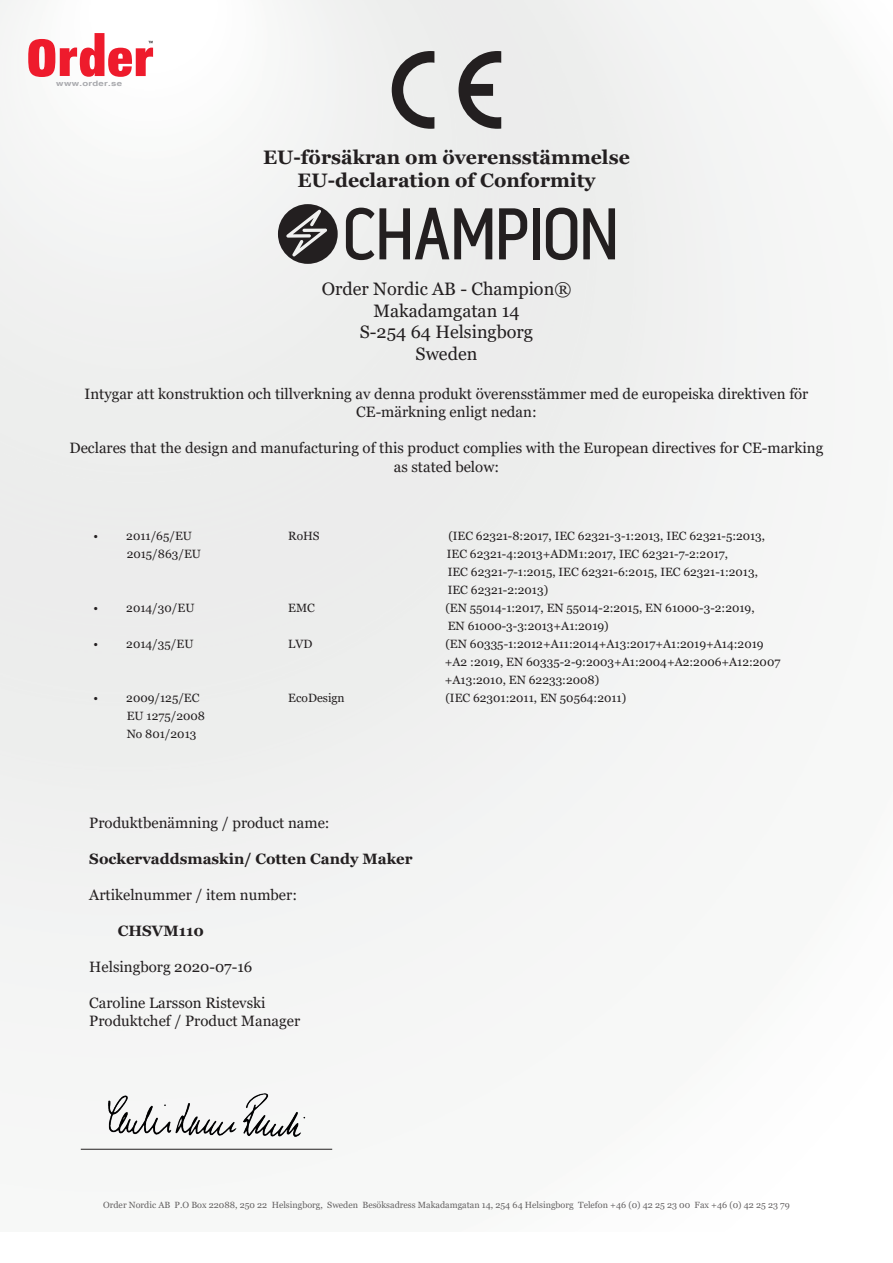
<style>
.page{position:relative;width:893px;height:1263px;background:#fff}
.page>*{position:absolute;margin:0;border:0;box-sizing:border-box;transform-origin:0 0}
.t1{font:700 19.5px/23.4px "Georgia";color:#231f20;text-align:center}
.t2{font:18px/21.6px "Georgia";color:#231f20;text-align:center}
.t3{font:15px/18px "Georgia";color:#231f20;text-align:center}
.t4{font:700 15px "Georgia";color:#231f20}
.t5{font:12px/18px "Georgia";color:#231f20}
.t6{font:9px "Georgia";color:#231f20}
.t7{font:700 7.5px "Helvetica";letter-spacing:.03em;color:#a8a9ad;scale:1.28 1}
</style>
<div class="page">
<div style="left:258px;top:49px;width:535px;height:1182px;background:#f2f3f3"></div>
<svg style="left:392px;top:51px;width:42px;height:78px;background:#9f9e9d"></svg>
<svg style="left:458px;top:51px;width:43px;height:78px;background:#8f8d8e"></svg>
<hr style="left:81px;top:1149px;width:251px;height:1px;background:#231f20">
<svg style="left:28px;top:33px;width:125px;height:44px"></svg>
<svg style="left:346px;top:208px;width:146px;height:52px;background:#999898"></svg>
<svg style="left:499px;top:208px;width:28px;height:51px"></svg>
<div style="left:533px;top:208px;width:7px;height:51px;background:#231f20"></div>
<svg style="left:546px;top:208px;width:31px;height:52px;background:#868585"></svg>
<svg style="left:583px;top:208px;width:32px;height:51px;background:#7b797a"></svg>
<svg style="left:278px;top:204px;width:60px;height:60px"></svg>
<img style="left:96px;top:1084px;width:216px;height:64px">
<p class="t7" style="left:56px;top:79px;width:53px">www.order.se</p>
<h1 class="t1" style="left:263px;top:145px;width:368px">EU-försäkran om överensstämmelse<br>EU-declaration of Conformity</h1>
<h2 class="t2" style="left:322px;top:278px;width:251px">Order Nordic AB - Champion®<br>Makadamgatan 14<br>S-254 64 Helsingborg<br>Sweden</h2>
<p class="t3" style="left:84px;top:386px;width:725px">Intygar att konstruktion och tillverkning av denna produkt överensstämmer med de europeiska direktiven för<br>CE-märkning enligt nedan:</p>
<p class="t3" style="left:69px;top:440px;width:755px">Declares that the design and manufacturing of this product complies with the European directives for CE-marking as stated below:</p>
<p class="t5" style="left:94px;top:527px;width:100px">• 2011/65/EU</p>
<p class="t5" style="left:288px;top:527px;width:33px">RoHS</p>
<p class="t5" style="left:448px;top:527px;width:318px">(IEC 62321-8:2017, IEC 62321-3-1:2013, IEC 62321-5:2013,</p>
<p class="t5" style="left:127px;top:545px;width:76px">2015/863/EU</p>
<p class="t5" style="left:447px;top:545px;width:313px">IEC 62321-4:2013+ADM1:2017, IEC 62321-7-2:2017,<br>IEC 62321-7-1:2015, IEC 62321-6:2015, IEC 62321-1:2013,<br>IEC 62321-2:2013)</p>
<p class="t5" style="left:94px;top:599px;width:102px">• 2014/30/EU</p>
<p class="t5" style="left:288px;top:599px;width:28px">EMC</p>
<p class="t5" style="left:445px;top:599px;width:311px">(EN 55014-1:2017, EN 55014-2:2015, EN 61000-3-2:2019,<br>EN 61000-3-3:2013+A1:2019)</p>
<p class="t5" style="left:94px;top:635px;width:101px">• 2014/35/EU</p>
<p class="t5" style="left:288px;top:635px;width:26px">LVD</p>
<p class="t5" style="left:445px;top:635px;width:337px">(EN 60335-1:2012+A11:2014+A13:2017+A1:2019+A14:2019 +A2 :2019, EN 60335-2-9:2003+A1:2004+A2:2006+A12:2007 +A13:2010, EN 62233:2008)</p>
<p class="t5" style="left:94px;top:689px;width:107px">• 2009/125/EC</p>
<p class="t5" style="left:288px;top:689px;width:58px">EcoDesign</p>
<p class="t5" style="left:445px;top:689px;width:182px">(IEC 62301:2011, EN 50564:2011)</p>
<p class="t5" style="left:127px;top:707px;width:80px">EU 1275/2008<br>No 801/2013</p>
<p class="t3" style="left:89px;top:814px;width:242px">Produktbenämning / product name:</p>
<p class="t4" style="left:89px;top:849px;width:325px">Sockervaddsmaskin/ Cotten Candy Maker</p>
<p class="t3" style="left:89px;top:886px;width:209px">Artikelnummer / item number:</p>
<p class="t4" style="left:118px;top:921px;width:88px">CHSVM110</p>
<p class="t3" style="left:89px;top:958px;width:165px">Helsingborg 2020-07-16</p>
<p class="t3" style="left:89px;top:994px;width:212px;text-align:left">Caroline Larsson Ristevski<br>Produktchef / Product Manager</p>
<p class="t6" style="left:103px;top:1199px;width:688px">Order Nordic AB P.O Box 22088, 250 22 Helsingborg, Sweden Besöksadress Makadamgatan 14, 254 64 Helsingborg Telefon +46 (0) 42 25 23 00 Fax +46 (0) 42 25 23 79</p>
</div>
